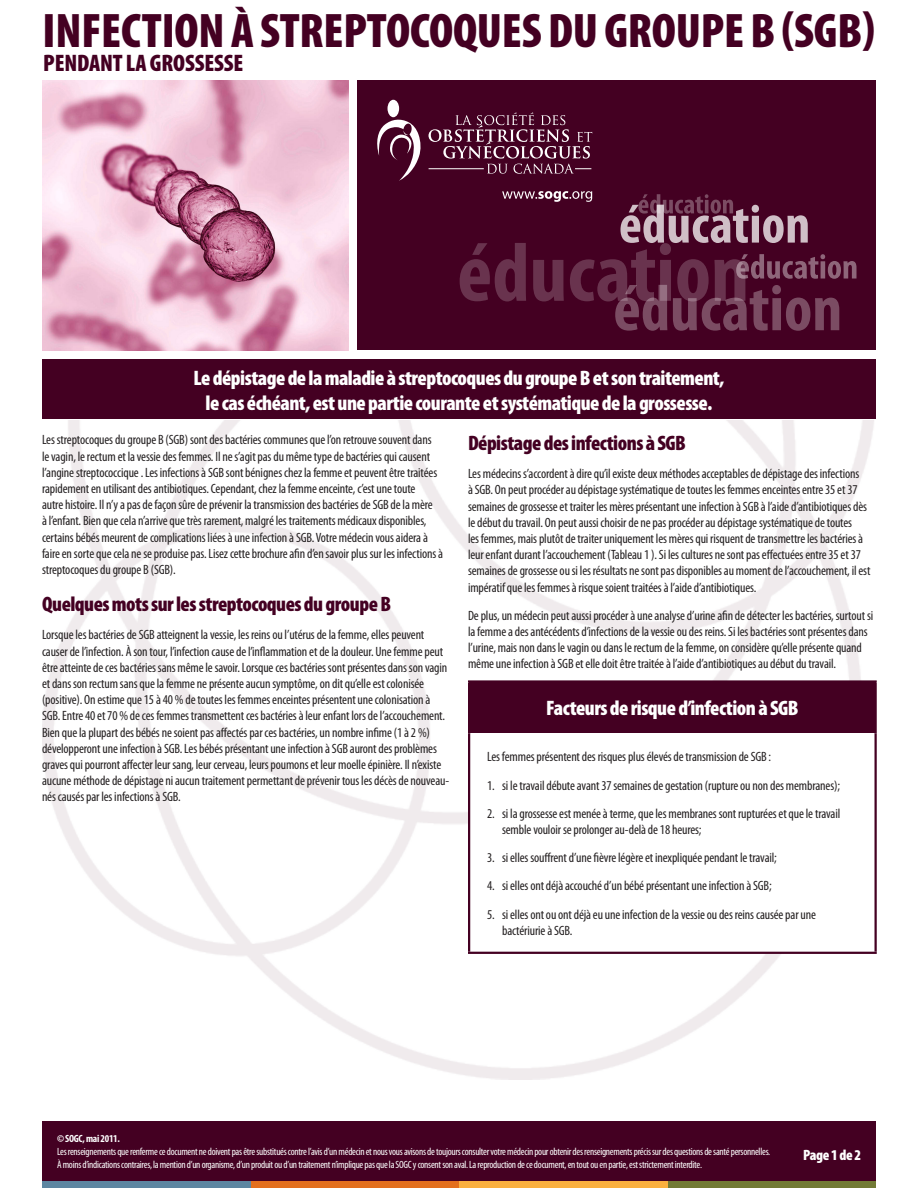
<style>
.page{position:relative;width:918px;height:1188px;background:#fff}
.page>*{position:absolute;margin:0;border:0;box-sizing:border-box;transform-origin:0 0}
.Template__Title{font:900 condensed 48.75px "Myriad Pro";letter-spacing:-.005em;color:#402}
.Template__Subtitle{font:900 condensed 24px "Myriad Pro";letter-spacing:-.005em;color:#402}
.Template__Headline{font:900 condensed 21px/25.2px "Myriad Pro";letter-spacing:-.025em;color:#fff;text-align:center}
.Template__Body_Headi{font:900 condensed 21px "Myriad Pro";letter-spacing:-.025em;color:#402}
.Template__Page_Numbe{font:900 condensed 15px "Myriad Pro";letter-spacing:-.025em;color:#fff}
.t1{font:condensed 13.5px/16.2px "Myriad Pro";letter-spacing:-.01em;color:#231f20}
.t2{font:condensed 10.5px/12.6px "Myriad Pro";letter-spacing:-.025em;color:#fff}
.t3{font:700 condensed 10.5px "Myriad Pro";letter-spacing:-.025em;color:#fff}
</style>
<div class="page">
<div style="left:42px;top:1121px;width:834px;height:60px;background:#402"></div>
<div style="left:668px;top:1181px;width:208px;height:7px;background:#727a35"></div>
<div style="left:459px;top:1181px;width:209px;height:7px;background:#fbb03f"></div>
<div style="left:250px;top:1181px;width:209px;height:7px;background:#e36f1d"></div>
<div style="left:42px;top:1181px;width:208px;height:7px;background:#5d86a1"></div>
<div style="left:358px;top:80px;width:518px;height:270px;background:#402"></div>
<div style="left:388px;top:100px;width:11px;height:17px;background:#fff;border-radius:50%"></div>
<svg style="left:377px;top:119px;width:44px;height:62px"></svg>
<svg style="left:429px;top:112px;width:163px;height:62px"></svg>
<svg style="left:460px;top:191px;width:397px;height:140px"></svg>
<div style="left:42px;top:359px;width:834px;height:60px;background:#402"></div>
<div style="left:469px;top:682px;width:407px;height:51px;background:#402"></div>
<hr style="left:468px;top:680px;width:409px;height:3px;background:#402">
<hr style="left:468px;top:683px;width:2px;height:50px;background:#402">
<hr style="left:874px;top:683px;width:3px;height:50px;background:#402">
<hr style="left:468px;top:733px;width:2px;height:219px;background:#402">
<hr style="left:874px;top:733px;width:3px;height:219px;background:#402">
<hr style="left:468px;top:952px;width:409px;height:2px;background:#402">
<img style="left:42px;top:80px;width:307px;height:270px">
<p class="Template__Title" style="left:42px;top:0;width:834px">INFECTION À STREPTOCOQUES DU GROUPE B (SGB)</p>
<p class="Template__Subtitle" style="left:43px;top:48px;width:202px">PENDANT LA GROSSESSE</p>
<p class="Template__Headline" style="left:193px;top:364px;width:533px">Le dépistage de la maladie à streptocoques du groupe B et son traitement, le cas échéant, est une partie courante et systématique de la grossesse.</p>
<p class="t1" style="left:42px;top:432px;width:403px">Les streptocoques du groupe B (SGB) sont des bactéries communes que l’on retrouve souvent dans<br>le vagin, le rectum et la vessie des femmes. Il ne s’agit pas du même type de bactéries qui causent l’angine streptococcique . Les infections à SGB sont bénignes chez la femme et peuvent être traitées rapidement en utilisant des antibiotiques. Cependant, chez la femme enceinte, c’est une toute<br>autre histoire. Il n’y a pas de façon sûre de prévenir la transmission des bactéries de SGB de la mère<br>à l’enfant. Bien que cela n’arrive que très rarement, malgré les traitements médicaux disponibles, certains bébés meurent de complications liées à une infection à SGB. Votre médecin vous aidera à faire en sorte que cela ne se produise pas. Lisez cette brochure afin d’en savoir plus sur les infections à streptocoques du groupe B (SGB).</p>
<p class="Template__Body_Headi" style="left:42px;top:591px;width:351px">Quelques mots sur les streptocoques du groupe B</p>
<p class="t1" style="left:42px;top:627px;width:409px">Lorsque les bactéries de SGB atteignent la vessie, les reins ou l’utérus de la femme, elles peuvent causer de l’infection. À son tour, l’infection cause de l’inflammation et de la douleur. Une femme peut être atteinte de ces bactéries sans même le savoir. Lorsque ces bactéries sont présentes dans son vagin et dans son rectum sans que la femme ne présente aucun symptôme, on dit qu’elle est colonisée (positive). On estime que 15 à 40 % de toutes les femmes enceintes présentent une colonisation à SGB. Entre 40 et 70 % de ces femmes transmettent ces bactéries à leur enfant lors de l’accouchement.<br>Bien que la plupart des bébés ne soient pas affectés par ces bactéries, un nombre infime (1 à 2 %) développeront une infection à SGB. Les bébés présentant une infection à SGB auront des problèmes graves qui pourront affecter leur sang, leur cerveau, leurs poumons et leur moelle épinière. Il n’existe aucune méthode de dépistage ni aucun traitement permettant de prévenir tous les décès de nouveau&shy;nés causés par les infections à SGB.</p>
<p class="Template__Body_Headi" style="left:468px;top:430px;width:220px">Dépistage des infections à SGB</p>
<p class="t1" style="left:468px;top:465px;width:404px">Les médecins s’accordent à dire qu’il existe deux méthodes acceptables de dépistage des infections<br>à SGB. On peut procéder au dépistage systématique de toutes les femmes enceintes entre 35 et 37 semaines de grossesse et traiter les mères présentant une infection à SGB à l’aide d’antibiotiques dès le début du travail. On peut aussi choisir de ne pas procéder au dépistage systématique de toutes<br>les femmes, mais plutôt de traiter uniquement les mères qui risquent de transmettre les bactéries à leur enfant durant l’accouchement (Tableau 1 ). Si les cultures ne sont pas effectuées entre 35 et 37 semaines de grossesse ou si les résultats ne sont pas disponibles au moment de l’accouchement, il est impératif que les femmes à risque soient traitées à l’aide d’antibiotiques.</p>
<p class="t1" style="left:468px;top:607px;width:407px">De plus, un médecin peut aussi procéder à une analyse d’urine afin de détecter les bactéries, surtout si la femme a des antécédents d’infections de la vessie ou des reins. Si les bactéries sont présentes dans l’urine, mais non dans le vagin ou dans le rectum de la femme, on considère qu’elle présente quand même une infection à SGB et elle doit être traitée à l’aide d’antibiotiques au début du travail.</p>
<p class="Template__Headline" style="left:546px;top:695px;width:254px">Facteurs de risque d’infection à SGB</p>
<p class="t1" style="left:487px;top:749px;width:286px">Les femmes présentent des risques plus élevés de transmission de SGB :</p>
<p class="t1" style="left:487px;top:777px;width:354px">1. si le travail débute avant 37 semaines de gestation (rupture ou non des membranes);</p>
<p class="t1" style="left:502px;top:805px;width:340px;text-indent:-15px">2. si la grossesse est menée à terme, que les membranes sont rupturées et que le travail semble vouloir se prolonger au-delà de 18 heures;</p>
<p class="t1" style="left:487px;top:849px;width:291px">3. si elles souffrent d’une fièvre légère et inexpliquée pendant le travail;</p>
<p class="t1" style="left:487px;top:878px;width:286px">4. si elles ont déjà accouché d’un bébé présentant une infection à SGB;</p>
<p class="t1" style="left:502px;top:906px;width:315px;text-indent:-15px">5. si elles ont ou ont déjà eu une infection de la vessie ou des reins causée par une bactériurie à SGB.</p>
<p class="t3" style="left:57px;top:1132px;width:64px">© SOGC, mai 2011.</p>
<p class="t2" style="left:57px;top:1145px;width:715px">Les renseignements que renferme ce document ne doivent pas être substitués contre l’avis d’un médecin et nous vous avisons de toujours consulter votre médecin pour obtenir des renseignements précis sur des questions de santé personnelles.<br>À moins d’indications contraires, la mention d’un organisme, d’un produit ou d’un traitement n’implique pas que la SOGC y consent son aval. La reproduction de ce document, en tout ou en partie, est strictement interdite.</p>
<p class="Template__Page_Numbe" style="left:803px;top:1145px;width:59px">Page 1 de 2</p>
</div>
